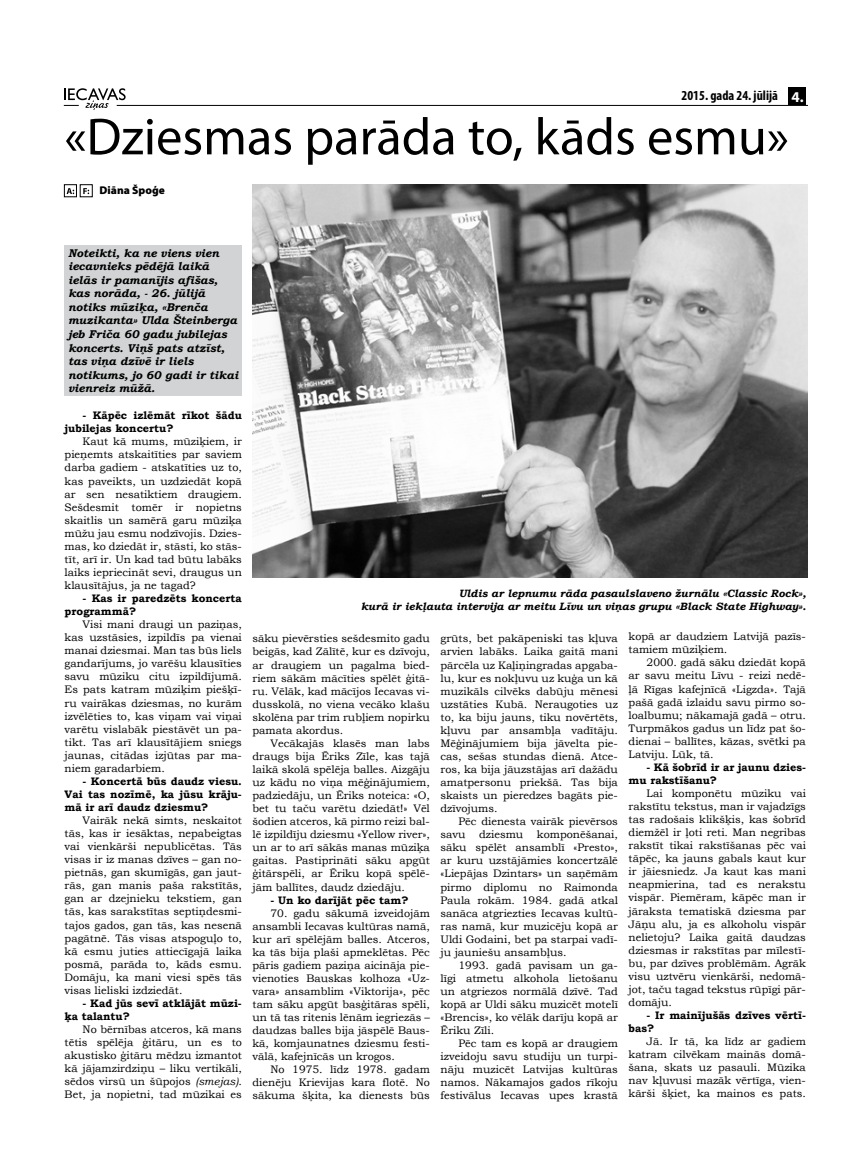
<style>
.page{position:relative;width:851px;height:1170px;background:#fff}
.page>*{position:absolute;margin:0;border:0;box-sizing:border-box;transform-origin:0 0}
.t1{font:52.5px "Myriad Pro";color:#000}
.t2{font:700 condensed 13.75px "Myriad Pro";color:#000}
.t3{font:italic 700 11.25px/13.5px "Bookman Old Style";color:#000}
.t4{font:900 11.25px "Myriad Pro";color:#000}
.t5{font:10.88px/13px "Bookman Old Style";color:#000;text-align:justify}
.t6{font:700 10.88px/13px "Bookman Old Style";color:#000}
.t7{font:italic 700 10.62px/12.8px "Bookman Old Style";color:#000;text-align:right}
.s1{font-stretch:normal;font-size:15px;color:#fff}
.s2{font-style:italic}
</style>
<div class="page">
<hr style="left:117px;top:105px;width:689px;height:1px;background:#000">
<svg style="left:64px;top:88px;width:62px;height:22px"></svg>
<div style="left:788px;top:87px;width:18px;height:18px;background:#000"></div>
<img style="left:252px;top:184px;width:554px;height:393px">
<div style="left:64px;top:245px;width:178px;height:150px;background:#d1d3d4"></div>
<svg style="left:67px;top:188px;width:7px;height:6px"></svg>
<div style="left:64px;top:184px;width:13px;height:13px;border:1px solid #000"></div>
<svg style="left:83px;top:188px;width:6px;height:6px"></svg>
<div style="left:80px;top:184px;width:12px;height:13px;border:1px solid #000"></div>
<p class="t2" style="left:681px;top:87px;width:123px">2015. gada 24. jūlijā <span class="s1">4.</span></p>
<h1 class="t1" style="left:64px;top:104px;width:725px">«Dziesmas parāda to, kāds esmu»</h1>
<p class="t4" style="left:99px;top:184px;width:67px">Diāna Špoģe</p>
<p class="t3" style="left:68px;top:246px;width:172px">Noteikti, ka ne viens vien iecavnieks pēdējā laikā ielās ir pamanījis afišas, kas norāda, - 26. jūlijā notiks mūziķa, «Brenča muzikanta» Ulda Šteinberga jeb Friča 60 gadu jubilejas koncerts. Viņš pats atzīst, tas viņa dzīvē ir liels notikums, jo 60 gadi ir tikai vienreiz mūžā.</p>
<p class="t6" style="left:65px;top:409px;width:179px;text-indent:18px">- Kāpēc izlēmāt rīkot šādu jubilejas koncertu?</p>
<p class="t5" style="left:65px;top:435px;width:179px;text-indent:18px">Kaut kā mums, mūziķiem, ir pieņemts atskaitīties par saviem darba gadiem - atskatīties uz to, kas paveikts, un uzdziedāt kopā ar sen nesatiktiem draugiem.<br>Sešdesmit tomēr ir nopietns skaitlis un samērā garu mūziķa mūžu jau esmu nodzīvojis. Dzies&shy;mas, ko dziedāt ir, stāsti, ko stās&shy;tīt, arī ir. Un kad tad būtu labāks laiks iepriecināt sevi, draugus un klausītājus, ja ne tagad?</p>
<p class="t6" style="left:65px;top:591px;width:179px;text-indent:18px">- Kas ir paredzēts koncerta programmā?</p>
<p class="t5" style="left:65px;top:618px;width:179px;text-indent:18px">Visi mani draugi un paziņas, kas uzstāsies, izpildīs pa vienai manai dziesmai. Man tas būs liels gandarījums, jo varēšu klausīties savu mūziku citu izpildījumā.<br>Es pats katram mūziķim piešķī&shy;ru vairākas dziesmas, no kurām izvēlēties to, kas viņam vai viņai varētu vislabāk piestāvēt un pa&shy;tikt. Tas arī klausītājiem sniegs jaunas, citādas izjūtas par ma&shy;niem garadarbiem.</p>
<p class="t6" style="left:65px;top:774px;width:179px;text-align:justify;text-indent:18px">- Koncertā būs daudz viesu.<br>Vai tas nozīmē, ka jūsu krāju&shy;mā ir arī daudz dziesmu?</p>
<p class="t5" style="left:65px;top:813px;width:179px;text-indent:18px">Vairāk nekā simts, neskaitot tās, kas ir iesāktas, nepabeigtas vai vienkārši nepublicētas. Tās visas ir iz manas dzīves – gan no&shy;pietnās, gan skumīgās, gan jaut&shy;rās, gan manis paša rakstītās, gan ar dzejnieku tekstiem, gan tās, kas sarakstītas septiņdesmi&shy;tajos gados, gan tās, kas nesenā pagātnē. Tās visas atspoguļo to, kā esmu juties attiecīgajā laika posmā, parāda to, kāds esmu.<br>Domāju, ka mani viesi spēs tās visas lieliski izdziedāt.</p>
<p class="t6" style="left:65px;top:996px;width:179px;text-indent:18px">- Kad jūs sevī atklājāt mūzi&shy;ķa talantu?</p>
<p class="t5" style="left:65px;top:1022px;width:179px;text-indent:18px">No bērnības atceros, kā mans tētis spēlēja ģitāru, un es to akustisko ģitāru mēdzu izmantot kā jājamzirdziņu – liku vertikāli, sēdos virsū un šūpojos <span class="s2">(smejas)</span>.<br>Bet, ja nopietni, tad mūzikai es</p>
<p class="t7" style="left:361px;top:587px;width:446px">Uldis ar lepnumu rāda pasaulslaveno žurnālu «Classic Rock»,<br>kurā ir iekļauta intervija ar meitu Līvu un viņas grupu «Black State Highway».</p>
<p class="t5" style="left:252px;top:632px;width:179px">sāku pievērsties sešdesmito gadu beigās, kad Zālītē, kur es dzīvoju, ar draugiem un pagalma bied&shy;riem sākām mācīties spēlēt ģitā&shy;ru. Vēlāk, kad mācījos Iecavas vi&shy;dusskolā, no viena vecāko klašu skolēna par trim rubļiem nopirku pamata akordus.</p>
<p class="t5" style="left:252px;top:736px;width:179px;text-indent:18px">Vecākajās klasēs man labs draugs bija Ēriks Zīle, kas tajā laikā skolā spēlēja balles. Aizgāju uz kādu no viņa mēģinājumiem, padziedāju, un Ēriks noteica: «O, bet tu taču varētu dziedāt!» Vēl šodien atceros, kā pirmo reizi bal&shy;lē izpildīju dziesmu «Yellow river», un ar to arī sākās manas mūziķa gaitas. Pastiprināti sāku apgūt ģitārspēli, ar Ēriku kopā spēlē&shy;jām ballītes, daudz dziedāju.</p>
<p class="t6" style="left:270px;top:893px;width:139px">- Un ko darījāt pēc tam?</p>
<p class="t5" style="left:252px;top:906px;width:179px;text-indent:18px">70. gadu sākumā izveidojām ansambli Iecavas kultūras namā, kur arī spēlējām balles. Atceros, ka tās bija plaši apmeklētas. Pēc pāris gadiem paziņa aicināja pie&shy;vienoties Bauskas kolhoza «Uz&shy;vara» ansamblim «Viktorija», pēc tam sāku apgūt basģitāras spēli, un tā tas ritenis lēnām iegriezās – daudzas balles bija jāspēlē Baus&shy;kā, komjaunatnes dziesmu festi&shy;vālā, kafejnīcās un krogos.</p>
<p class="t5" style="left:252px;top:1063px;width:179px;text-indent:18px">No 1975. līdz 1978. gadam dienēju Krievijas kara flotē. No sākuma šķita, ka dienests būs</p>
<p class="t5" style="left:440px;top:632px;width:179px">grūts, bet pakāpeniski tas kļuva arvien labāks. Laika gaitā mani pārcēla uz Kaļiņingradas apgaba&shy;lu, kur es nokļuvu uz kuģa un kā muzikāls cilvēks dabūju mēnesi uzstāties Kubā. Neraugoties uz to, ka biju jauns, tiku novērtēts, kļuvu par ansambļa vadītāju.<br>Mēģinājumiem bija jāvelta pie&shy;cas, sešas stundas dienā. Atce&shy;ros, ka bija jāuzstājas arī dažādu amatpersonu priekšā. Tas bija skaists un pieredzes bagāts pie&shy;dzīvojums.</p>
<p class="t5" style="left:440px;top:815px;width:179px;text-indent:18px">Pēc dienesta vairāk pievērsos savu dziesmu komponēšanai, sāku spēlēt ansamblī «Presto», ar kuru uzstājāmies koncertzālē «Liepājas Dzintars» un saņēmām pirmo diplomu no Raimonda Paula rokām. 1984. gadā atkal sanāca atgriezties Iecavas kultū&shy;ras namā, kur muzicēju kopā ar Uldi Godaini, bet pa starpai vadī&shy;ju jauniešu ansambļus.</p>
<p class="t5" style="left:440px;top:958px;width:179px;text-indent:18px">1993. gadā pavisam un ga&shy;līgi atmetu alkohola lietošanu un atgriezos normālā dzīvē. Tad kopā ar Uldi sāku muzicēt motelī «Brencis», ko vēlāk darīju kopā ar Ēriku Zīli.</p>
<p class="t5" style="left:440px;top:1036px;width:179px;text-indent:18px">Pēc tam es kopā ar draugiem izveidoju savu studiju un turpi&shy;nāju muzicēt Latvijas kultūras namos. Nākamajos gados rīkoju festivālus Iecavas upes krastā</p>
<p class="t5" style="left:628px;top:630px;width:179px">kopā ar daudziem Latvijā pazīs&shy;tamiem mūziķiem.</p>
<p class="t5" style="left:628px;top:656px;width:179px;text-indent:18px">2000. gadā sāku dziedāt kopā ar savu meitu Līvu - reizi nedē&shy;ļā Rīgas kafejnīcā «Ligzda». Tajā pašā gadā izlaidu savu pirmo so&shy;loalbumu; nākamajā gadā – otru.<br>Turpmākos gadus un līdz pat šo&shy;dienai – ballītes, kāzas, svētki pa Latviju. Lūk, tā.</p>
<p class="t6" style="left:628px;top:760px;width:179px;text-indent:18px">- Kā šobrīd ir ar jaunu dzies&shy;mu rakstīšanu?</p>
<p class="t5" style="left:628px;top:786px;width:179px;text-indent:18px">Lai komponētu mūziku vai rakstītu tekstus, man ir vajadzīgs tas radošais klikšķis, kas šobrīd diemžēl ir ļoti reti. Man negribas rakstīt tikai rakstīšanas pēc vai tāpēc, ka jauns gabals kaut kur ir jāiesniedz. Ja kaut kas mani neapmierina, tad es nerakstu vispār. Piemēram, kāpēc man ir jāraksta tematiskā dziesma par Jāņu alu, ja es alkoholu vispār nelietoju? Laika gaitā daudzas dziesmas ir rakstītas par mīlestī&shy;bu, par dzīves problēmām. Agrāk visu uztvēru vienkārši, nedomā&shy;jot, taču tagad tekstus rūpīgi pār&shy;domāju.</p>
<p class="t6" style="left:628px;top:1008px;width:179px;text-indent:18px">- Ir mainījušās dzīves vērtī&shy;bas?</p>
<p class="t5" style="left:628px;top:1034px;width:179px;text-indent:18px">Jā. Ir tā, ka līdz ar gadiem katram cilvēkam mainās domā&shy;šana, skats uz pasauli. Mūzika nav kļuvusi mazāk vērtīga, vien&shy;kārši šķiet, ka mainos es pats.</p>
</div>
